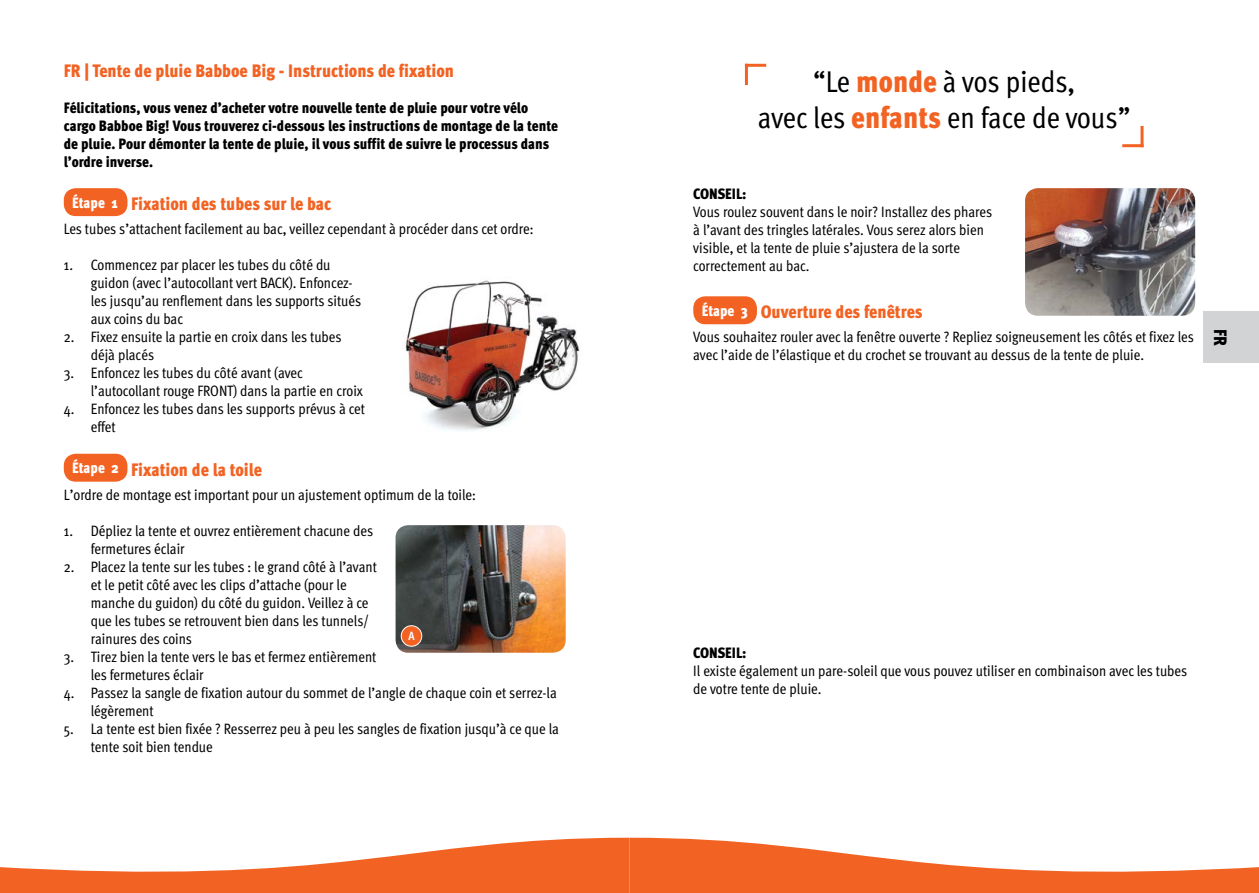
<style>
.page{position:relative;width:1259px;height:893px;background:#fff}
.page>*{position:absolute;margin:0;border:0;box-sizing:border-box;transform-origin:0 0}
.t1{font:30px/36px "Meta Cond";color:#000;text-align:center}
.t2{font:900 18px "Meta Cond";color:#f26323}
.t3{font:900 18px "Meta Cond";color:#000}
.t4{font:15px/18px "Meta Cond";color:#000}
.t5{font:900 15px/18px "Meta Cond";color:#000}
.t6{font:700 12px "Meta Cond";color:#fff}
.s1{font-size:15px;color:#fff}
.s2{font-weight:900;color:#f26323}
</style>
<div class="page">
<svg style="left:0;top:838px;width:1259px;height:55px"></svg>
<hr style="left:745px;top:64px;width:3px;height:21px;background:#f26323">
<hr style="left:745px;top:64px;width:21px;height:3px;background:#f26323">
<hr style="left:1140px;top:126px;width:3px;height:21px;background:#f26323">
<hr style="left:1122px;top:144px;width:21px;height:3px;background:#f26323">
<div style="left:64px;top:188px;width:63px;height:28px;background:#f26323;border-radius:12px"></div>
<div style="left:64px;top:454px;width:63px;height:28px;background:#f26323;border-radius:12px"></div>
<div style="left:693px;top:296px;width:64px;height:28px;background:#f26323;border-radius:12px"></div>
<img style="left:1025px;top:188px;width:170px;height:128px">
<div style="left:1203px;top:311px;width:56px;height:51px;background:#d1d3d4"></div>
<img style="left:395px;top:525px;width:171px;height:128px">
<img style="left:405px;top:280px;width:175px;height:151px">
<div style="left:401px;top:626px;width:21px;height:20px;background:#f26323;border-radius:50%"></div>
<div style="left:401px;top:625px;width:21px;height:22px;border:1px solid #fff;border-radius:50%"></div>
<p class="t2" style="left:64px;top:60px;width:392px">FR | Tente de pluie Babboe Big - Instructions de fixation</p>
<p class="t5" style="left:64px;top:99px;width:496px">Félicitations, vous venez d’acheter votre nouvelle tente de pluie pour votre vélo cargo Babboe Big! Vous trouverez ci-dessous les instructions de montage de la tente de pluie. Pour démonter la tente de pluie, il vous suffit de suivre le processus dans l’ordre inverse.</p>
<p class="t2" style="left:72px;top:193px;width:261px"><span class="s1">Étape 1</span> Fixation des tubes sur le bac</p>
<p class="t4" style="left:64px;top:220px;width:471px">Les tubes s’attachent facilement au bac, veillez cependant à procéder dans cet ordre:</p>
<p class="t4" style="left:91px;top:256px;width:272px;text-indent:-27px">1. Commencez par placer les tubes du côté du guidon (avec l’autocollant vert BACK). Enfoncez&shy;les jusqu’au renflement dans les supports situés aux coins du bac</p>
<p class="t4" style="left:91px;top:328px;width:252px;text-indent:-27px">2. Fixez ensuite la partie en croix dans les tubes déjà placés</p>
<p class="t4" style="left:91px;top:364px;width:274px;text-indent:-27px">3. Enfoncez les tubes du côté avant (avec l’autocollant rouge FRONT) dans la partie en croix</p>
<p class="t4" style="left:91px;top:400px;width:276px;text-indent:-27px">4. Enfoncez les tubes dans les supports prévus à cet effet</p>
<p class="t2" style="left:72px;top:459px;width:191px"><span class="s1">Étape 2</span> Fixation de la toile</p>
<p class="t4" style="left:64px;top:485px;width:414px">L’ordre de montage est important pour un ajustement optimum de la toile:</p>
<p class="t4" style="left:91px;top:521px;width:284px;text-indent:-27px">1. Dépliez la tente et ouvrez entièrement chacune des fermetures éclair</p>
<p class="t4" style="left:91px;top:557px;width:288px;text-indent:-27px">2. Placez la tente sur les tubes : le grand côté à l’avant et le petit côté avec les clips d’attache (pour le manche du guidon) du côté du guidon. Veillez à ce que les tubes se retrouvent bien dans les tunnels/ rainures des coins</p>
<p class="t4" style="left:91px;top:647px;width:287px;text-indent:-27px">3. Tirez bien la tente vers le bas et fermez entièrement les fermetures éclair</p>
<p class="t4" style="left:91px;top:683px;width:467px;text-indent:-27px">4. Passez la sangle de fixation autour du sommet de l’angle de chaque coin et serrez-la légèrement</p>
<p class="t4" style="left:91px;top:719px;width:469px;text-indent:-27px">5. La tente est bien fixée ? Resserrez peu à peu les sangles de fixation jusqu’à ce que la tente soit bien tendue</p>
<p class="t6" style="left:408px;top:629px;width:8px">A</p>
<h1 class="t1" style="left:758px;top:64px;width:374px">“Le <span class="s2">monde</span> à vos pieds,<br>avec les <span class="s2">enfants</span> en face de vous”</h1>
<p class="t5" style="left:693px;top:185px;width:55px">CONSEIL:</p>
<p class="t4" style="left:693px;top:203px;width:300px">Vous roulez souvent dans le noir? Installez des phares à l’avant des tringles latérales. Vous serez alors bien visible, et la tente de pluie s’ajustera de la sorte correctement au bac.</p>
<p class="t2" style="left:702px;top:301px;width:222px"><span class="s1">Étape 3</span> Ouverture des fenêtres</p>
<p class="t4" style="left:693px;top:328px;width:502px">Vous souhaitez rouler avec la fenêtre ouverte ? Repliez soigneusement les côtés et fixez les avec l’aide de l’élastique et du crochet se trouvant au dessus de la tente de pluie.</p>
<p class="t3" style="left:1231px;top:329px;width:18px;rotate:90deg">FR</p>
<p class="t5" style="left:693px;top:644px;width:55px">CONSEIL:</p>
<p class="t4" style="left:693px;top:662px;width:495px">Il existe également un pare-soleil que vous pouvez utiliser en combinaison avec les tubes de votre tente de pluie.</p>
</div>
